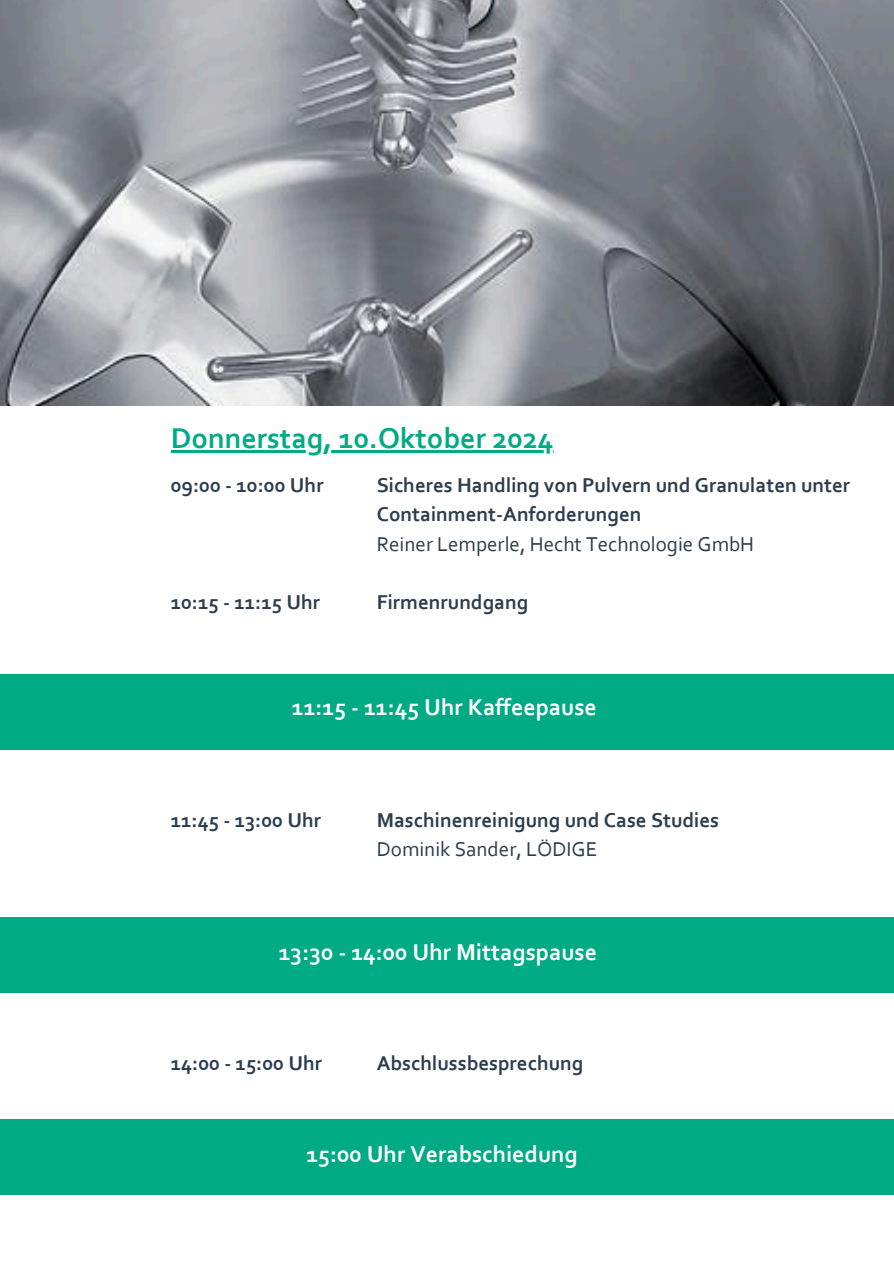
<style>
.page{position:relative;width:894px;height:1264px;background:#fff}
.page>*{position:absolute;margin:0;border:0;box-sizing:border-box;transform-origin:0 0}
.t1{font:700 30px "Corbel";color:#00aa84}
.t2{font:700 24px "Corbel";color:#fff}
.t3{font:700 21px "Corbel";color:#2b3d4f}
.t4{font:21px "Corbel";color:#2b3d4f}
</style>
<div class="page">
<div style="left:0;top:917px;width:893px;height:75px;background:#00aa84"></div>
<div style="left:0;top:1118px;width:893px;height:76px;background:#00aa84"></div>
<div style="left:0;top:674px;width:893px;height:75px;background:#00aa84"></div>
<hr style="left:171px;top:450px;width:382px;height:2px;background:#00aa84">
<img style="left:0;top:0;width:893px;height:405px">
<h3 class="t1" style="left:171px;top:425px;width:384px">Donnerstag, 10.Oktober 2024</h3>
<p class="t3" style="left:171px;top:476px;width:154px">09:00 - 10:00 Uhr</p>
<p class="t3" style="left:171px;top:593px;width:151px">10:15 - 11:15 Uhr</p>
<p class="t3" style="left:376px;top:476px;width:475px">Sicheres Handling von Pulvern und Granulaten unter</p>
<p class="t3" style="left:376px;top:505px;width:266px">Containment-Anforderungen</p>
<h3 class="t4" style="left:376px;top:535px;width:379px">Reiner Lemperle, Hecht Technologie GmbH</h3>
<h3 class="t3" style="left:376px;top:593px;width:153px">Firmenrundgang</h3>
<h3 class="t2" style="left:292px;top:697px;width:306px">11:15 - 11:45 Uhr Kaffeepause</h3>
<p class="t3" style="left:171px;top:811px;width:152px">11:45 - 13:00 Uhr</p>
<p class="t3" style="left:376px;top:811px;width:344px">Maschinenreinigung und Case Studies</p>
<p class="t4" style="left:376px;top:840px;width:222px">Dominik Sander, LÖDIGE</p>
<p class="t2" style="left:279px;top:942px;width:320px">13:30 - 14:00 Uhr Mittagspause</p>
<h3 class="t3" style="left:171px;top:1053px;width:153px">14:00 - 15:00 Uhr</h3>
<h3 class="t3" style="left:376px;top:1053px;width:208px">Abschlussbesprechung</h3>
<h1 class="t2" style="left:306px;top:1143px;width:272px">15:00 Uhr Verabschiedung</h1>
</div>
